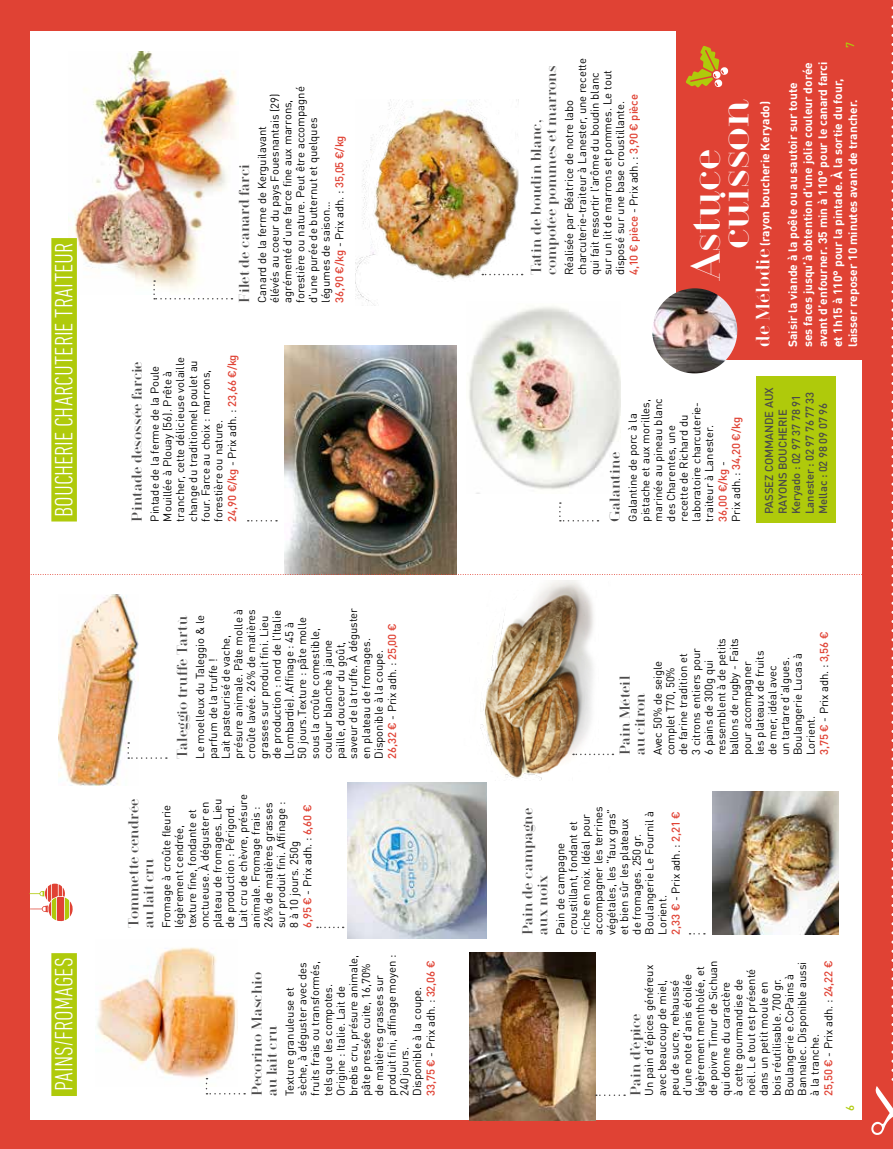
<style>
.page{position:relative;width:893px;height:1149px;background:#fff}
.page>*{position:absolute;margin:0;border:0;box-sizing:border-box;transform-origin:0 0}
.t1{font:39px/28.5px "Geotica Two";color:#fff}
.t2{font:300 condensed 25.5px "DIN Next LT Pro";letter-spacing:.005em;color:#fff}
.t3{font:13.5px/15px "Geotica Two";letter-spacing:.015em;color:#4d4c4c}
.t4{font:700 12px/15px "DIN Offc";color:#fff}
.t5{font:11.25px/12.8px "DIN Offc";color:#000}
.t6{font:500 11.25px/13.5px "DIN Offc";letter-spacing:-.01em;color:#4a4a49}
.t7{font:500 11.25px "DIN Offc";color:#afca0b}
.s1{font-weight:500;color:#e04234}
.s2{font-family:"Geotica Two";font-weight:400;font-size:18px}
</style>
<div class="page">
<div style="left:0;top:1119px;width:892px;height:29px;background:#e04234"></div>
<div style="left:0;top:1px;width:29px;height:1147px;background:#e04234"></div>
<div style="left:863px;top:1px;width:30px;height:1147px;background:#e04234"></div>
<div style="left:51px;top:952px;width:26px;height:143px;background:#afca0b"></div>
<img style="left:470px;top:1069px;width:125px;height:50px">
<img style="left:160px;top:1069px;width:63px;height:15px">
<svg style="left:206px;top:1077px;width:39px;height:17px"></svg>
<svg style="left:596px;top:1094px;width:29px;height:1px"></svg>
<img style="left:0;top:0;width:893px;height:1069px">
<svg style="left:871px;top:1078px;width:22px;height:56px"></svg>
<h2 class="t2" style="left:50px;top:516px;width:275px;rotate:-90deg">BOUCHERIE CHARCUTERIE TRAITEUR</h2>
<h2 class="t2" style="left:50px;top:1090px;width:135px;rotate:-90deg">PAINS/FROMAGES</h2>
<p class="t3" style="left:237px;top:302px;width:140px;rotate:-90deg">Filet de canard farci</p>
<p class="t5" style="left:256px;top:302px;width:218px;rotate:-90deg">Canard de la ferme de Kerguilavant<br>élévés au coeur du pays Fouesnantais (29) agrémenté d’une farce fine aux marrons, forestière ou nature. Peut être accompagné d’une purée de butternut et quelques légumes de saison…<br><span class="s1">36,90 €/kg</span> - Prix adh. : <span class="s1">35,05 €/kg</span></p>
<p class="t3" style="left:129px;top:521px;width:162px;rotate:-90deg">Pintade desossée farcie</p>
<p class="t5" style="left:148px;top:521px;width:168px;rotate:-90deg">Pintade de la ferme de la Poule<br>Mouillée à Plouay (56). Prête à trancher, cette délicieuse volaille change du traditionnel poulet au four. Farce au choix : marrons, forestière ou nature.<br><span class="s1">24,90 €/kg</span> - Prix adh. : <span class="s1">23,66 €/kg</span></p>
<p class="t3" style="left:175px;top:758px;width:144px;rotate:-90deg">Taleggio truffe Tartù</p>
<p class="t5" style="left:194px;top:758px;width:152px;rotate:-90deg">Le moelleux du Taleggio &amp; le parfum de la truffe !<br>Lait pasteurisé de vache, présure animale. Pâte molle à croûte lavée. 26% de matières grasses sur produit fini. Lieu de production : nord de l’Italie (Lombardie). Affinage : 45 à<br>50 jours.Texture : pâte molle sous la croûte comestible, couleur blanche à jaune paille, douceur du goût, saveur de la truffe. À déguster en plateau de fromages.<br>Disponible à la coupe.<br><span class="s1">26,32 €</span> - Prix adh. : <span class="s1">25,00 €</span></p>
<p class="t3" style="left:126px;top:927px;width:131px;rotate:-90deg">Tommette cendrée au lait cru</p>
<p class="t5" style="left:160px;top:927px;width:135px;rotate:-90deg">Fromage à croûte fleurie légèrement cendrée, texture fine, fondante et onctueuse. À déguster en plateau de fromages. Lieu de production : Périgord.<br>Lait cru de chèvre, présure animale. Fromage frais :<br>26% de matières grasses sur produit fini. Affinage :<br>8 à 10 jours. 250g<br><span class="s1">6,95 €</span> - Prix adh. : <span class="s1">6,60 €</span></p>
<p class="t3" style="left:249px;top:1095px;width:125px;rotate:-90deg">Pecorino Maschio au lait cru</p>
<p class="t5" style="left:283px;top:1095px;width:143px;rotate:-90deg">Texture granuleuse et sèche, à déguster avec des fruits frais ou transformés, tels que les compotes.<br>Origine : Italie. Lait de brebis cru, présure animale, pâte pressée cuite, 16,70% de matières grasses sur produit fini, affinage moyen :<br>240 jours.<br>Disponible à la coupe.<br><span class="s1">33,75 €</span> - Prix adh. : <span class="s1">32,06 €</span></p>
<p class="t3" style="left:529px;top:275px;width:211px;rotate:-90deg">Tatin de boudin blanc, compotée pommes et marrons</p>
<p class="t5" style="left:563px;top:275px;width:219px;rotate:-90deg">Réalisée par Béatrice de notre labo charcuterie-traiteur à Lanester, une recette qui fait ressortir l’arôme du boudin blanc sur un lit de marrons et pommes. Le tout disposé sur une base croustillante.<br><span class="s1">4,10 € pièce</span> - Prix adh. : <span class="s1">3,90 € pièce</span></p>
<h1 class="t1" style="left:691px;top:249px;width:151px;text-indent:-30px;rotate:-90deg">Astuce cuisson</h1>
<p class="t4" style="left:757px;top:347px;width:247px;rotate:-90deg"><span class="s2">de Mélodie</span> (rayon boucherie Keryado)</p>
<p class="t7" style="left:843px;top:48px;width:7px;rotate:-90deg">7</p>
<p class="t4" style="left:785px;top:347px;width:287px;rotate:-90deg">Saisir la viande à la poêle ou au sautoir sur toute ses faces jusqu’à obtention d’une jolie couleur dorée avant d’enfourner. 35 min à 110° pour le canard farci et 1h15 à 110° pour la pintade. À la sortie du four, laisser reposer 10 minutes avant de trancher.</p>
<p class="t3" style="left:607px;top:521px;width:71px;rotate:-90deg">Galantine</p>
<p class="t5" style="left:626px;top:521px;width:125px;rotate:-90deg">Galantine de porc à la pistache et aux morilles, marinée au pineau blanc des Charentes, une recette de Richard du laboratoire charcuterie&shy;traiteur à Lanester.<br><span class="s1">36,00 €/kg</span> -<br>Prix adh. : <span class="s1">34,20 €/kg</span></p>
<p class="t6" style="left:762px;top:513px;width:128px;rotate:-90deg">PASSEZ COMMANDE AUX<br>RAYONS BOUCHERIE<br>Keryado : 02 97 37 78 91<br>Lanester : 02 97 76 77 33<br>Mellac : 02 98 09 07 96</p>
<p class="t3" style="left:617px;top:755px;width:81px;rotate:-90deg">Pain Méteil au citron</p>
<p class="t5" style="left:651px;top:755px;width:125px;rotate:-90deg">Avec 50% de seigle complet T70, 50%<br>de farine tradition et<br>3 citrons entiers pour<br>6 pains de 300g qui ressemblent à de petits ballons de rugby - Faits pour accompagner<br>les plateaux de fruits<br>de mer, idéal avec<br>un tartare d’algues.<br>Boulangerie Lucas à<br>Lorient.<br><span class="s1">3,75 €</span> - Prix adh. : <span class="s1">3,56 €</span></p>
<p class="t3" style="left:520px;top:934px;width:128px;rotate:-90deg">Pain de campagne aux noix</p>
<p class="t5" style="left:554px;top:934px;width:129px;rotate:-90deg">Pain de campagne croustillant, fondant et riche en noix. Idéal pour accompagner les terrines végétales, les “faux gras” et bien sûr les plateaux de fromages. 250gr.<br>Boulangerie Le Fournil à<br>Lorient.<br><span class="s1">2,33 €</span> - Prix adh. : <span class="s1">2,21 €</span></p>
<p class="t5" style="left:643px;top:1095px;width:137px;rotate:-90deg">Un pain d’épices généreux avec beaucoup de miel, peu de sucre, rehaussé d’une note d’anis étoilée légèrement mentholée, et de poivre Timur de Sichuan qui donne du caractère<br>à cette gourmandise de noël. Le tout est présenté dans un petit moule en bois réutilisable. 700gr.<br>Boulangerie e.CoPains à<br>Bannalec. Disponible aussi à la tranche.<br><span class="s1">25,50 €</span> - Prix adh. : <span class="s1">24,22 €</span></p>
<p class="t3" style="left:628px;top:1095px;width:84px;rotate:-90deg">Pain d’épice</p>
<p class="t7" style="left:843px;top:1110px;width:7px;rotate:-90deg">6</p>
</div>
